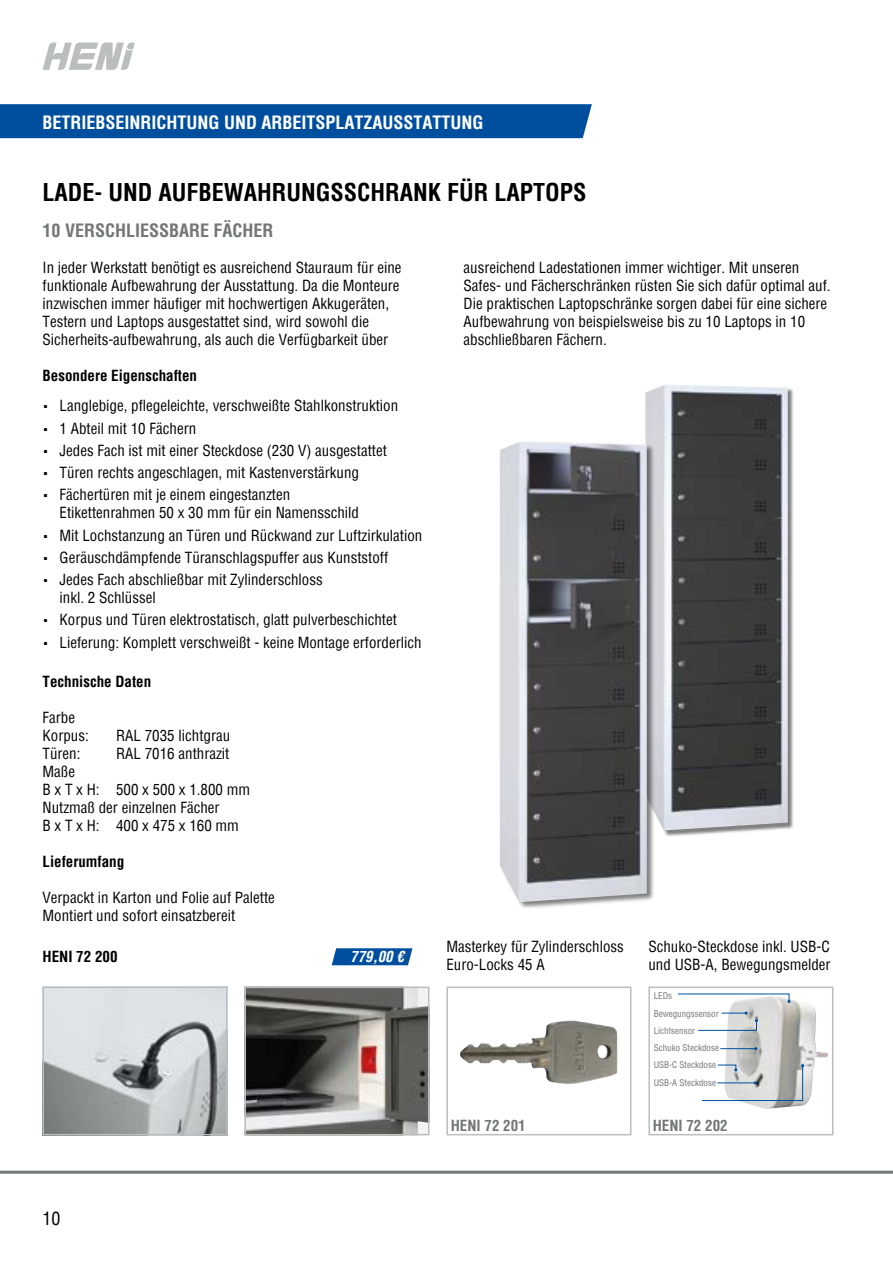
<style>
.page{position:relative;width:893px;height:1263px;background:#fff}
.page>*{position:absolute;margin:0;border:0;box-sizing:border-box;transform-origin:0 0}
.t1{font:700 condensed 24px "Helvetica";color:#000}
.t2{font:700 condensed 18px "Helvetica";color:#fff}
.t3{font:700 condensed 18px "Helvetica";color:#727777}
.t4{font:condensed 18px "Helvetica";color:#000}
.t5{font:condensed 15px/18px "Helvetica";color:#000}
.t6{font:700 condensed 15px "Helvetica";color:#000}
.t7{font:700 condensed 15px "Helvetica";color:#727777}
.t8{font:italic 700 condensed 15px "Helvetica";color:#fff}
.t9{font:condensed 9px/17.2px "Helvetica";color:#727777}
.s1{font-family:"The Sans C4 s";font-weight:300;font-stretch:normal}
</style>
<div class="page">
<hr style="left:0;top:1171px;width:893px;height:3px;background:#727777">
<svg style="left:43px;top:43px;width:92px;height:27px"></svg>
<div style="left:0;top:104px;width:592px;height:34px;background:#004f9f"></div>
<div style="left:647px;top:386px;width:147px;height:450px;background:#000;opacity:.5"></div>
<img style="left:645px;top:385px;width:143px;height:445px">
<div style="left:500px;top:442px;width:155px;height:468px;background:#000;opacity:.5"></div>
<img style="left:500px;top:441px;width:147px;height:461px">
<div style="left:648px;top:986px;width:185px;height:149px;background:#fff;border:2px solid #babebe"></div>
<img style="left:724px;top:1000px;width:104px;height:109px">
<img style="left:247px;top:989px;width:179px;height:143px">
<div style="left:244px;top:986px;width:185px;height:149px;border:2px solid #babebe"></div>
<img style="left:46px;top:989px;width:178px;height:143px">
<div style="left:43px;top:986px;width:184px;height:149px;border:2px solid #babebe"></div>
<div style="left:446px;top:986px;width:185px;height:149px;background:#fff;border:2px solid #babebe"></div>
<img style="left:460px;top:1020px;width:157px;height:64px">
<svg style="left:678px;top:993px;width:113px;height:10px"></svg>
<svg style="left:698px;top:1011px;width:60px;height:20px"></svg>
<hr style="left:720px;top:1048px;width:36px;height:1px;background:#004f9f">
<svg style="left:702px;top:1064px;width:102px;height:37px"></svg>
<svg style="left:332px;top:948px;width:80px;height:17px"></svg>
<p class="t2" style="left:43px;top:110px;width:443px">BETRIEBSEINRICHTUNG UND ARBEITSPLATZAUSSTATTUNG</p>
<h1 class="t1" style="left:43px;top:176px;width:546px">LADE- UND AUFBEWAHRUNGSSCHRANK FÜR LAPTOPS</h1>
<p class="t3" style="left:43px;top:218px;width:233px">10 VERSCHLIESSBARE FÄCHER</p>
<p class="t5" style="left:43px;top:258px;width:361px">In jeder Werkstatt benötigt es ausreichend Stauraum für eine funktionale Aufbewahrung der Ausstattung. Da die Monteure inzwischen immer häufiger mit hochwertigen Akkugeräten, Testern und Laptops ausgestattet sind, wird sowohl die Sicherheits-aufbewahrung, als auch die Verfügbarkeit über</p>
<p class="t5" style="left:464px;top:258px;width:368px">ausreichend Ladestationen immer wichtiger. Mit unseren Safes- und Fächerschränken rüsten Sie sich dafür optimal auf.<br>Die praktischen Laptopschränke sorgen dabei für eine sichere Aufbewahrung von beispielsweise bis zu 10 Laptops in 10 abschließbaren Fächern.</p>
<p class="t6" style="left:43px;top:365px;width:156px">Besondere Eigenschaften</p>
<p class="t5" style="left:43px;top:397px;width:357px"><span class="s1">▪</span> Langlebige, pflegeleichte, verschweißte Stahlkonstruktion</p>
<p class="t5" style="left:43px;top:419px;width:155px"><span class="s1">▪</span> 1 Abteil mit 10 Fächern</p>
<p class="t5" style="left:43px;top:441px;width:346px"><span class="s1">▪</span> Jedes Fach ist mit einer Steckdose (230 V) ausgestattet</p>
<p class="t5" style="left:43px;top:463px;width:318px"><span class="s1">▪</span> Türen rechts angeschlagen, mit Kastenverstärkung</p>
<p class="t5" style="left:60px;top:486px;width:301px;text-indent:-17px"><span class="s1">▪</span> Fächertüren mit je einem eingestanzten<br>Etikettenrahmen 50 x 30 mm für ein Namensschild</p>
<p class="t5" style="left:43px;top:526px;width:381px"><span class="s1">▪</span> Mit Lochstanzung an Türen und Rückwand zur Luftzirkulation</p>
<p class="t5" style="left:43px;top:548px;width:347px"><span class="s1">▪</span> Geräuschdämpfende Türanschlagspuffer aus Kunststoff</p>
<p class="t5" style="left:60px;top:570px;width:265px;text-indent:-17px"><span class="s1">▪</span> Jedes Fach abschließbar mit Zylinderschloss inkl. 2 Schlüssel</p>
<p class="t5" style="left:43px;top:611px;width:356px"><span class="s1">▪</span> Korpus und Türen elektrostatisch, glatt pulverbeschichtet</p>
<p class="t5" style="left:43px;top:633px;width:380px"><span class="s1">▪</span> Lieferung: Komplett verschweißt - keine Montage erforderlich</p>
<p class="t6" style="left:43px;top:671px;width:110px">Technische Daten</p>
<p class="t5" style="left:43px;top:708px;width:48px">Farbe<br>Korpus:</p>
<p class="t5" style="left:116px;top:726px;width:116px">RAL 7035 lichtgrau</p>
<p class="t5" style="left:43px;top:744px;width:39px">Türen:</p>
<p class="t5" style="left:116px;top:744px;width:115px">RAL 7016 anthrazit</p>
<p class="t5" style="left:43px;top:762px;width:209px">Maße<br>B x T x H: 500 x 500 x 1.800 mm<br>Nutzmaß der einzelnen Fächer<br>B x T x H: 400 x 475 x 160 mm</p>
<p class="t6" style="left:43px;top:851px;width:83px">Lieferumfang</p>
<p class="t5" style="left:43px;top:888px;width:234px">Verpackt in Karton und Folie auf Palette<br>Montiert und sofort einsatzbereit</p>
<p class="t6" style="left:43px;top:947px;width:76px">HENI 72 200</p>
<p class="t8" style="left:350px;top:947px;width:55px">779,00 €</p>
<p class="t4" style="left:43px;top:1206px;width:19px">10</p>
<p class="t5" style="left:446px;top:937px;width:179px">Masterkey für Zylinderschloss<br>Euro-Locks 45 A</p>
<p class="t7" style="left:451px;top:1116px;width:76px">HENI 72 201</p>
<p class="t5" style="left:648px;top:937px;width:184px">Schuko-Steckdose inkl. USB-C und USB-A, Bewegungsmelder</p>
<p class="t9" style="left:654px;top:987px;width:20px">LEDs</p>
<p class="t9" style="left:654px;top:1004px;width:67px">Bewegungssensor<br>Lichtsensor<br>Schuko Steckdose</p>
<p class="t9" style="left:654px;top:1056px;width:64px">USB-C Steckdose<br>USB-A Steckdose</p>
<p class="t7" style="left:653px;top:1116px;width:76px">HENI 72 202</p>
</div>
